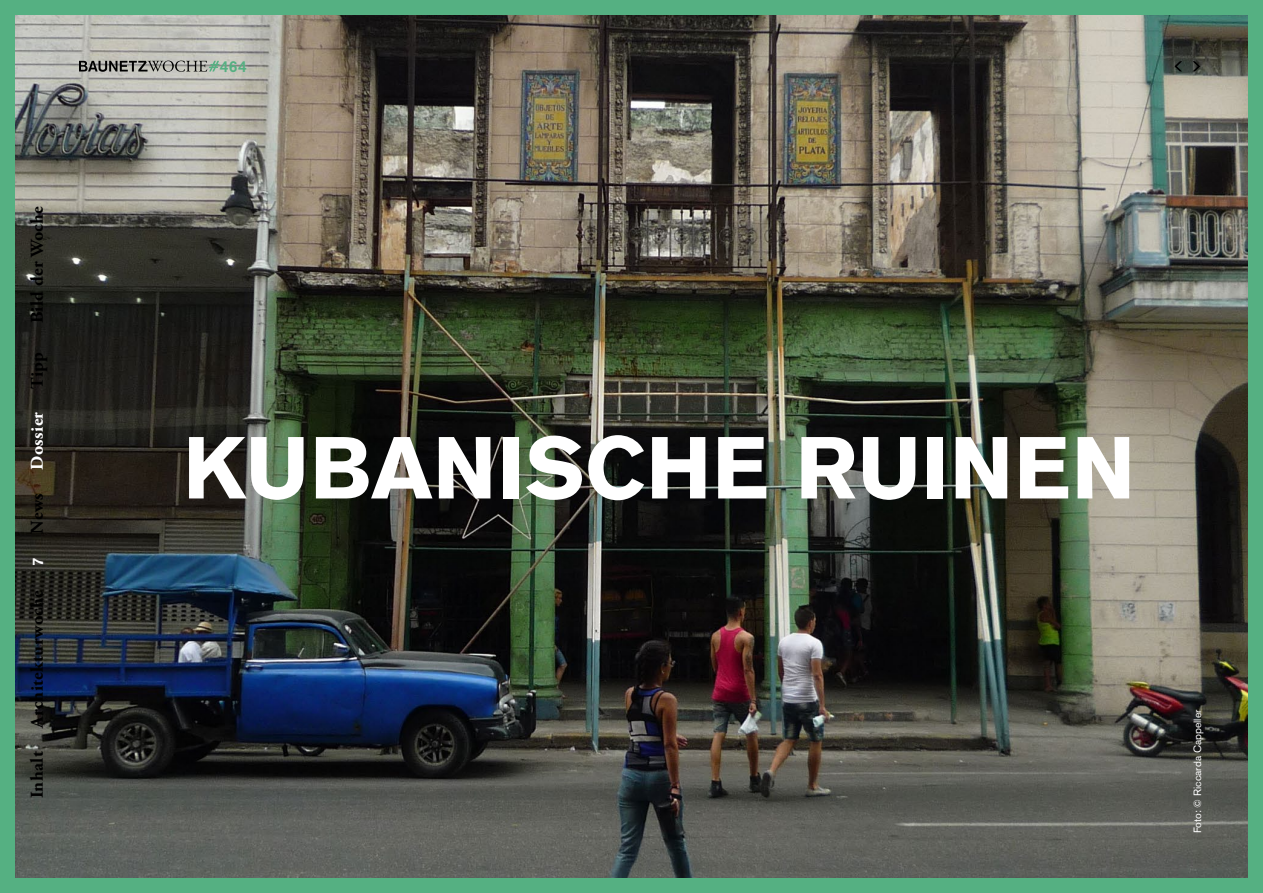
<style>
.page{position:relative;width:1263px;height:893px;background:#fff}
.page>*{position:absolute;margin:0;border:0;box-sizing:border-box;transform-origin:0 0}
.t1{font:700 87px "Akzidenz Grotesk BQ";letter-spacing:.01em;color:#fff}
.t2{font:700 18px "Adobe Garamond Pro";letter-spacing:.02em;color:#000}
.t3{font:700 18px "Adobe Garamond Pro";letter-spacing:.02em;color:#fff}
.t4{font:500 15.75px "Akzidenz Grotesk BQ";color:#55b082}
.t5{font:500 15px "Akzidenz Grotesk BQ";color:#fff}
.t6{font:10.5px "Akzidenz Grotesk BQ";color:#fff}
</style>
<div class="page">
<img style="left:16px;top:16px;width:1231px;height:861px">
<div style="left:0;top:0;width:1263px;height:893px;border:15px solid #55b082"></div>
<svg style="left:1192px;top:61px;width:8px;height:10px"></svg>
<svg style="left:1174px;top:61px;width:8px;height:10px"></svg>
<svg style="left:79px;top:61px;width:140px;height:11px;background:#7d807a"></svg>
<p class="t2" style="left:27px;top:323px;width:119px;rotate:-90deg">Bild der Woche</p>
<p class="t2" style="left:27px;top:389px;width:38px;rotate:-90deg">Tipp</p>
<p class="t3" style="left:27px;top:470px;width:59px;rotate:-90deg">Dossier</p>
<p class="t2" style="left:27px;top:534px;width:42px;rotate:-90deg">News</p>
<p class="t5" style="left:29px;top:566px;width:10px;rotate:-90deg">7</p>
<p class="t2" style="left:27px;top:728px;width:139px;rotate:-90deg">Architekturwoche</p>
<p class="t2" style="left:27px;top:798px;width:49px;rotate:-90deg">Inhalt</p>
<p class="t4" style="left:220px;top:56px;width:29px">464</p>
<h1 class="t1" style="left:183px;top:418px;width:953px">KUBANISCHE RUINEN</h1>
<p class="t6" style="left:1191px;top:833px;width:125px;rotate:-90deg">Foto: © Riccarda Cappeller</p>
</div>
